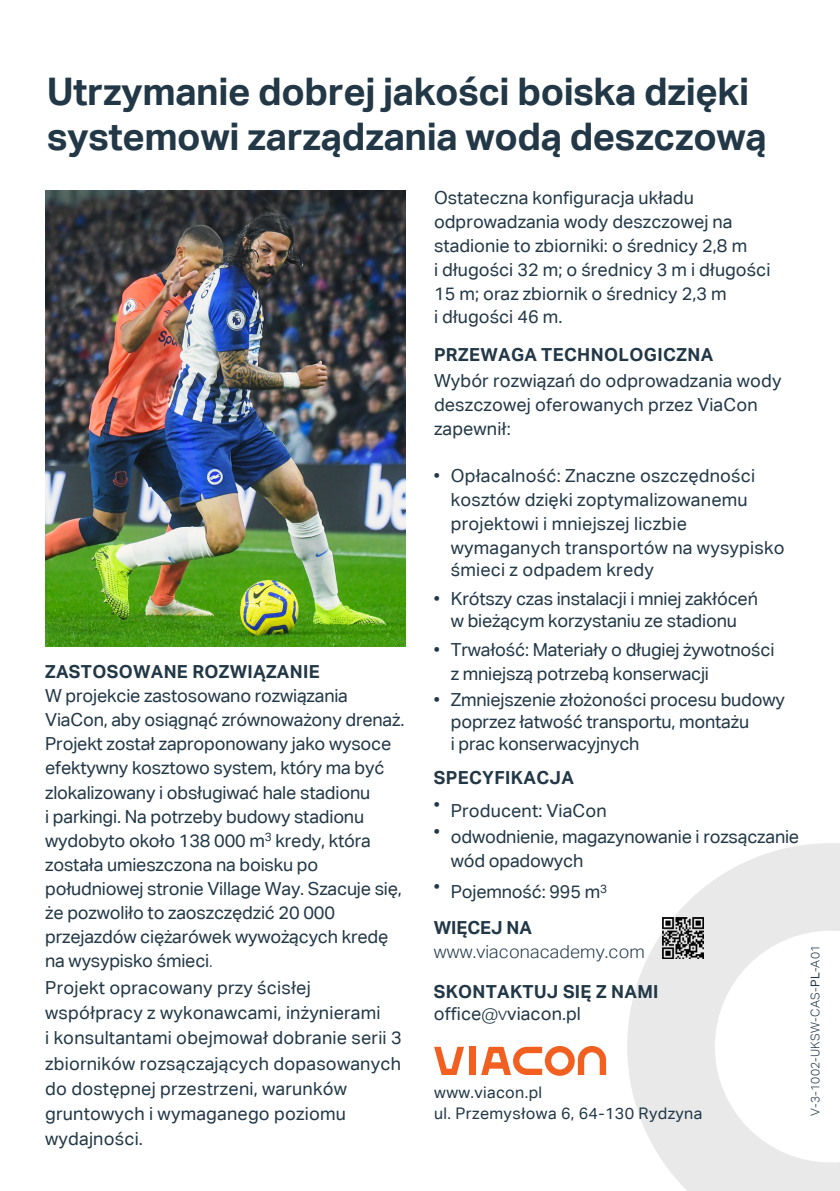
<style>
.page{position:relative;width:840px;height:1191px;background:#fff}
.page>*{position:absolute;margin:0;border:0;box-sizing:border-box;transform-origin:0 0}
.t1{font:700 38px/45.6px "Aktiv Grotesk Corp";letter-spacing:-.01em;color:#223847}
.Body{font:18px/24px "Aktiv Grotesk Corp";letter-spacing:-.01em;color:#223847}
.Body-2{font:18px/25.2px "Aktiv Grotesk Corp";letter-spacing:.01em;color:#223847}
.Body-3{font:700 18px/22.4px "Aktiv Grotesk Corp";letter-spacing:.02em;color:#223847}
.Body-4{font:300 18px/24px "Aktiv Grotesk";letter-spacing:.01em;color:#223847}
.Subheading_1_-_Edit__NO_CAPS_for_Brand_n{font:700 18px "Aktiv Grotesk Corp";letter-spacing:.02em;color:#223847}
.Sender{font:16px/20.6px "Aktiv Grotesk Corp";letter-spacing:.025em;color:#223847}
.Item_number{font:300 12px "Aktiv Grotesk";letter-spacing:.015em;color:#223847}
.s1{font-weight:700}
.s2{font-family:"Aktiv Grotesk";font-weight:300}
.s3{font-weight:400}
.s4{font-family:"Aktiv Grotesk Corp";font-weight:700}
.s5{font-family:"Aktiv Grotesk Corp";font-weight:400}
</style>
<div class="page">
<svg style="left:627px;top:843px;width:212px;height:348px;fill:#e9e9e9"></svg>
<div style="left:469px;top:1046px;width:6px;height:29px;background:#f26021"></div>
<svg style="left:434px;top:1046px;width:30px;height:29px"></svg>
<svg style="left:481px;top:1046px;width:124px;height:29px"></svg>
<img style="left:662px;top:917px;width:41px;height:41px">
<img style="left:45px;top:190px;width:360px;height:457px">
<p class="t1" style="left:47px;top:68px;width:720px">Utrzymanie dobrej jakości boiska dzięki systemowi zarządzania wodą deszczową</p>
<p class="Body" style="left:45px;top:659px;width:360px"><span class="s1">ZASTOSOWANE ROZWIĄZANIE<br></span>W projekcie zastosowano rozwiązania ViaCon, aby osiągnąć zrównoważony drenaż.<br>Projekt został zaproponowany jako wysoce efektywny kosztowo system, który ma być zlokalizowany i obsługiwać hale stadionu<br>i parkingi. Na potrzeby budowy stadionu wydobyto około 138 000 m<sup>3</sup> kredy, która została umieszczona na boisku po południowej stronie Village Way. Szacuje się, że pozwoliło to zaoszczędzić 20 000 przejazdów ciężarówek wywożących kredę na wysypisko śmieci<span class="s2">.</span></p>
<p class="Body-2" style="left:45px;top:974px;width:358px">Projekt opracowany przy ścisłej współpracy z wykonawcami, inżynierami<br>i konsultantami obejmował dobranie serii 3 zbiorników rozsączających dopasowanych do dostępnej przestrzeni, warunków gruntowych i wymaganego poziomu wydajności.</p>
<p class="Body" style="left:434px;top:186px;width:338px">Ostateczna konfiguracja układu odprowadzania wody deszczowej na stadionie to zbiorniki: o średnicy 2,8 m<br>i długości 32 m; o średnicy 3 m i długości 15 m; oraz zbiornik o średnicy 2,3 m</p>
<p class="Body-3" style="left:434px;top:297px;width:281px;line-height:38.2px"><span class="s3">i długości 46 m.<br></span>PRZEWAGA TECHNOLOGICZNA</p>
<p class="Body" style="left:434px;top:368px;width:349px">Wybór rozwiązań do odprowadzania wody deszczowej oferowanych przez ViaCon zapewnił:</p>
<p class="Body-2" style="left:450px;top:463px;width:335px;line-height:24px;text-indent:-17px"><span class="s2">•</span> Opłacalność: Znaczne oszczędności kosztów dzięki zoptymalizowanemu projektowi i mniejszej liczbie wymaganych transportów na wysypisko</p>
<p class="Body-2" style="left:450px;top:557px;width:204px">śmieci z odpadem kredy</p>
<p class="Body" style="left:433px;top:587px;width:325px;line-height:22.4px;text-align:center"><span class="s2">•</span> Krótszy czas instalacji i mniej zakłóceń w bieżącym korzystaniu ze stadionu</p>
<p class="Body" style="left:450px;top:637px;width:325px;text-indent:-17px"><span class="s2">•</span> Trwałość: Materiały o długiej żywotności z mniejszą potrzebą konserwacji</p>
<p class="Body" style="left:450px;top:689px;width:335px;line-height:21.6px;text-indent:-17px"><span class="s2">•</span> Zmniejszenie złożoności procesu budowy poprzez łatwość transportu, montażu<br>i prac konserwacyjnych</p>
<p class="Subheading_1_-_Edit__NO_CAPS_for_Brand_n" style="left:434px;top:766px;width:141px">SPECYFIKACJA</p>
<p class="Body" style="left:433px;top:798px;width:174px"><sup>•</sup> Producent: ViaCon</p>
<p class="Body" style="left:450px;top:825px;width:350px;text-indent:-17px"><sup>•</sup> odwodnienie, magazynowanie i rozsączanie wód opadowych</p>
<p class="Body" style="left:433px;top:879px;width:175px"><sup>•</sup> Pojemność: 995 m<sup>3</sup></p>
<p class="Body-4" style="left:433px;top:915px;width:212px"><span class="s4">WIĘCEJ NA </span>www.viaconacademy.com</p>
<p class="Body-3" style="left:433px;top:979px;width:226px">SKONTAKTUJ SIĘ Z NAMI <span class="s3">office</span><span class="s2">@v</span><span class="s3">viacon.pl</span></p>
<p class="Sender" style="left:434px;top:1082px;width:269px">www.viacon.pl<br>ul. Przemysłowa 6, 64-130 Rydzyna</p>
<p class="Item_number" style="left:807px;top:1116px;width:173px;rotate:-90deg">V-3-1002-UKSW-CAS-<span class="s5">PL</span>-A01</p>
</div>
